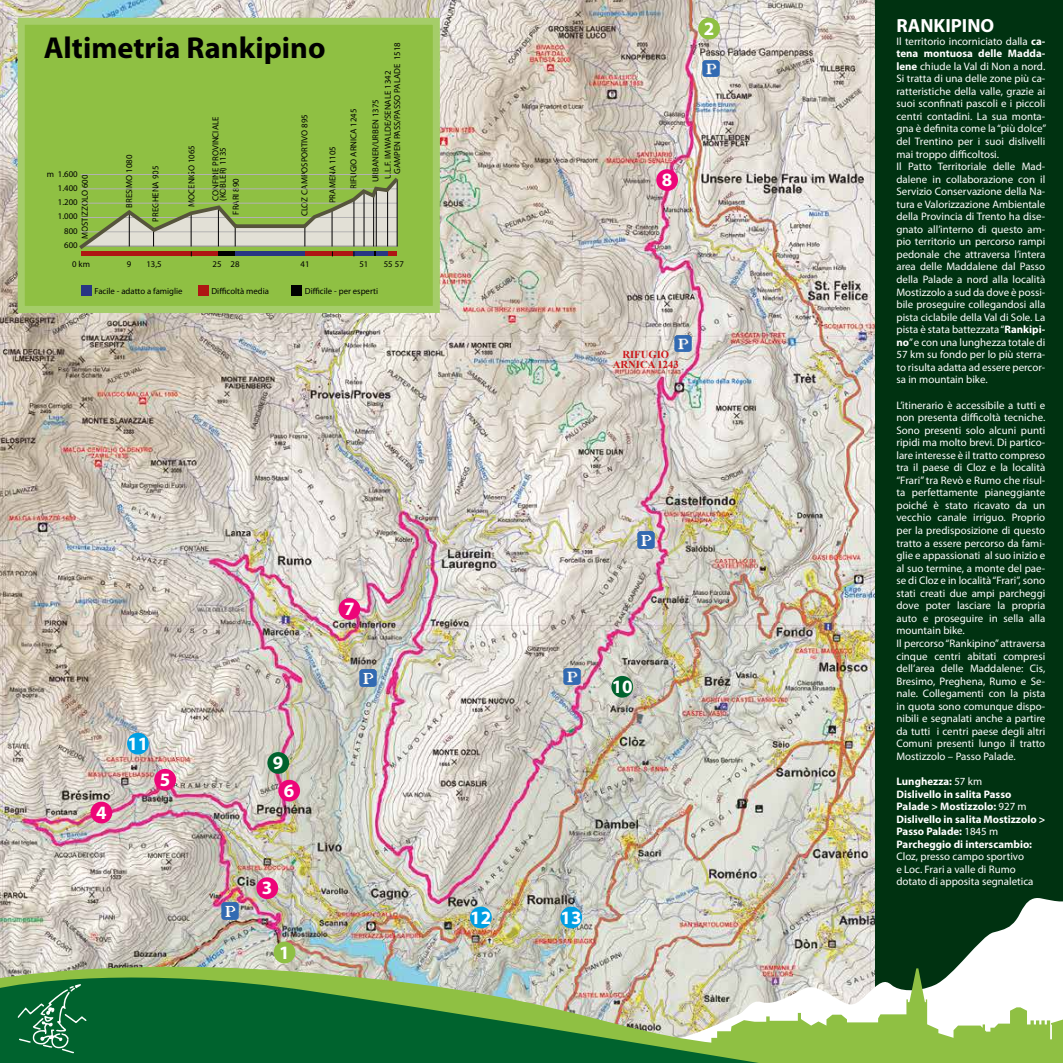
<style>
.page{position:relative;width:1063px;height:1063px;background:#fff}
.page>*{position:absolute;margin:0;border:0;box-sizing:border-box;transform-origin:0 0}
.t1{font:700 30.38px "Myriad Pro";color:#000}
.t2{font:700 19.12px "Myriad Pro";color:#fff}
.t3{font:700 18.88px "Myriad Pro";color:#fff}
.t4{font:10.88px/12.5px "Myriad Pro";color:#fff}
.t5{font:700 10.88px/12.5px "Myriad Pro";color:#fff}
.t6{font:700 10.62px/10.6px "Times New Roman";color:#cd171a;text-align:center}
.t7{font:8.75px/14.2px "Myriad Pro";color:#000}
.s1{font-weight:700}
.s2{font-weight:400}
</style>
<div class="page">
<div style="left:874px;top:0;width:189px;height:1063px;background:#003211"></div>
<img style="left:0;top:0;width:874px;height:966px">
<img style="left:563px;top:668px;width:17px;height:17px">
<img style="left:638px;top:532px;width:16px;height:16px">
<img style="left:703px;top:61px;width:16px;height:16px">
<img style="left:674px;top:335px;width:17px;height:16px">
<img style="left:360px;top:670px;width:16px;height:16px">
<img style="left:221px;top:903px;width:17px;height:16px">
<img style="left:657px;top:884px;width:406px;height:83px">
<svg style="left:797px;top:967px;width:266px;height:96px;background:#bbd499"></svg>
<svg style="left:0;top:966px;width:797px;height:97px;background:#58945c"></svg>
<svg style="left:17px;top:984px;width:70px;height:69px;background:#217749"></svg>
<div style="left:18px;top:18px;width:422px;height:295px;background:#8fc043;border:7px solid #a5cd69"></div>
<svg style="left:79px;top:174px;width:320px;height:82px"></svg>
<div style="left:81px;top:285px;width:10px;height:11px;background:#283583"></div>
<div style="left:198px;top:285px;width:10px;height:11px;background:#ae1613"></div>
<div style="left:291px;top:285px;width:11px;height:11px;background:#000"></div>
<div style="left:274px;top:942px;width:21px;height:21px;background:#8fc043;border-radius:50%"></div>
<div style="left:278px;top:780px;width:22px;height:22px;background:#ed0578;border-radius:50%"></div>
<div style="left:127px;top:733px;width:22px;height:22px;background:#009fe3;border-radius:50%"></div>
<div style="left:611px;top:676px;width:22px;height:22px;background:#00632e;border-radius:50%"></div>
<div style="left:339px;top:598px;width:21px;height:22px;background:#ed0578;border-radius:50%"></div>
<div style="left:470px;top:907px;width:22px;height:21px;background:#009fe3;border-radius:50%"></div>
<div style="left:656px;top:169px;width:22px;height:22px;background:#ed0578;border-radius:50%"></div>
<div style="left:560px;top:907px;width:22px;height:21px;background:#009fe3;border-radius:50%"></div>
<div style="left:267px;top:752px;width:22px;height:22px;background:#00632e;border-radius:50%"></div>
<div style="left:698px;top:18px;width:22px;height:21px;background:#8fc043;border-radius:50%"></div>
<div style="left:256px;top:877px;width:22px;height:22px;background:#ed0578;border-radius:50%"></div>
<div style="left:91px;top:802px;width:21px;height:21px;background:#ed0578;border-radius:50%"></div>
<div style="left:154px;top:769px;width:22px;height:22px;background:#ed0578;border-radius:50%"></div>
<h1 class="t1" style="left:44px;top:28px;width:283px">Altimetria Rankipino</h1>
<p class="t7" style="left:122px;top:208px;width:55px;rotate:-90deg">BRESIMO 1080</p>
<p class="t7" style="left:77px;top:239px;width:66px;rotate:-90deg">MOSTIZZOLO 600</p>
<p class="t7" style="left:148px;top:222px;width:57px;rotate:-90deg">PREGHENA 905</p>
<p class="t7" style="left:47px;top:167px;width:32px">m 1.600</p>
<p class="t7" style="left:58px;top:181px;width:21px;text-align:right">1.400<br>1.200<br>1.000<br>800</p>
<p class="t7" style="left:64px;top:238px;width:15px">600</p>
<p class="t7" style="left:184px;top:207px;width:63px;rotate:-90deg">MOCENIGO 1065</p>
<p class="t7" style="left:212px;top:201px;width:86px;line-height:7.5px;rotate:-90deg">CONFINE PROVINCIALE (KOBLER) 1135</p>
<p class="t7" style="left:229px;top:215px;width:38px;rotate:-90deg">FRARI 890</p>
<p class="t7" style="left:297px;top:216px;width:104px;rotate:-90deg">CLOZ CAMPOSPORTIVO 895</p>
<p class="t7" style="left:325px;top:203px;width:58px;rotate:-90deg">PRAMENA 1105</p>
<p class="t7" style="left:346px;top:189px;width:82px;rotate:-90deg">RIFUGIO ARNICA 1245</p>
<p class="t7" style="left:390px;top:174px;width:133px;rotate:-90deg">GAMPEN PASS/PASSO PALADE 1518</p>
<p class="t7" style="left:369px;top:179px;width:110px;line-height:12.2px;text-indent:-3px;rotate:-90deg">URBANER/URBEN 1375<br>U.L.F. IM WALDE/SENALE 1342</p>
<p class="t7" style="left:72px;top:257px;width:19px">0 km</p>
<p class="t7" style="left:127px;top:257px;width:6px">9</p>
<p class="t7" style="left:146px;top:257px;width:17px">13,5</p>
<p class="t7" style="left:213px;top:257px;width:28px">25 28</p>
<p class="t7" style="left:301px;top:257px;width:10px">41</p>
<p class="t7" style="left:359px;top:257px;width:10px">51</p>
<p class="t7" style="left:384px;top:257px;width:22px">55 57</p>
<p class="t7" style="left:94px;top:283px;width:90px">Facile - adatto a famiglie</p>
<p class="t7" style="left:211px;top:283px;width:59px">Difficoltà media</p>
<p class="t7" style="left:305px;top:283px;width:75px">Difficile - per esperti</p>
<h3 class="t3" style="left:704px;top:16px;width:12px">2</h3>
<h3 class="t3" style="left:662px;top:168px;width:12px">8</h3>
<p class="t6" style="left:613px;top:349px;width:67px">RIFUGIO<br>ARNICA 1243</p>
<h3 class="t3" style="left:96px;top:800px;width:12px">4</h3>
<h3 class="t3" style="left:127px;top:731px;width:22px">11</h3>
<h3 class="t3" style="left:160px;top:767px;width:12px">5</h3>
<h3 class="t3" style="left:344px;top:597px;width:12px">7</h3>
<h3 class="t3" style="left:273px;top:750px;width:12px">9</h3>
<h3 class="t3" style="left:284px;top:778px;width:12px">6</h3>
<h3 class="t3" style="left:262px;top:876px;width:12px">3</h3>
<h3 class="t3" style="left:279px;top:940px;width:12px">1</h3>
<h3 class="t3" style="left:612px;top:674px;width:22px">10</h3>
<h3 class="t3" style="left:470px;top:905px;width:22px">12</h3>
<h3 class="t3" style="left:561px;top:905px;width:22px">13</h3>
<h2 class="t2" style="left:896px;top:13px;width:99px">RANKIPINO</h2>
<p class="t4" style="left:896px;top:35px;width:151px">Il territorio incorniciato dalla <span class="s1">ca&shy;tena montuosa delle Madda&shy;lene</span> chiude la Val di Non a nord.<br>Si tratta di una delle zone più ca&shy;ratteristiche della valle, grazie ai suoi sconfinati pascoli e i piccoli centri contadini. La sua monta&shy;gna è definita come la “più dolce” del Trentino per i suoi dislivelli mai troppo difficoltosi.<br>Il Patto Territoriale delle Mad&shy;dalene in collaborazione con il<br>Servizio Conservazione della Na&shy;tura e Valorizzazione Ambientale della Provincia di Trento ha dise&shy;gnato all’interno di questo am&shy;pio territorio un percorso rampi pedonale che attraversa l’intera area delle Maddalene dal Passo della Palade a nord alla località<br>Mostizzolo a sud da dove è possi&shy;bile proseguire collegandosi alla pista ciclabile della Val di Sole. La pista è stata battezzata “<span class="s1">Rankipi&shy;no</span>” e con una lunghezza totale di<br>57 km su fondo per lo più sterra&shy;to risulta adatta ad essere percor&shy;sa in mountain bike.</p>
<p class="t4" style="left:896px;top:398px;width:150px">L’itinerario è accessibile a tutti e non presenta difficoltà tecniche.<br>Sono presenti solo alcuni punti ripidi ma molto brevi. Di partico&shy;lare interesse è il tratto compreso tra il paese di Cloz e la località “Frari” tra Revò e Rumo che risul&shy;ta perfettamente pianeggiante poiché è stato ricavato da un vecchio canale irriguo. Proprio per la predisposizione di questo tratto a essere percorso da fami&shy;glie e appassionati al suo inizio e al suo termine, a monte del pae&shy;se di Cloz e in località “Frari”, sono stati creati due ampi parcheggi dove poter lasciare la propria auto e proseguire in sella alla mountain bike.<br>Il percorso “Rankipino” attraversa cinque centri abitati compresi dell’area delle Maddalene: Cis,<br>Bresimo, Preghena, Rumo e Se&shy;nale. Collegamenti con la pista in quota sono comunque dispo&shy;nibili e segnalati anche a partire da tutti i centri paese degli altri<br>Comuni presenti lungo il tratto<br>Mostizzolo – Passo Palade.</p>
<p class="t5" style="left:896px;top:775px;width:150px">Lunghezza: <span class="s2">57 km<br></span>Dislivello in salita Passo<br>Palade &gt; Mostizzolo: <span class="s2">927 m<br></span>Dislivello in salita Mostizzolo &gt;<br>Passo Palade: <span class="s2">1845 m<br></span>Parcheggio di interscambio:</p>
<p class="t4" style="left:896px;top:850px;width:139px">Cloz, presso campo sportivo<br>e Loc. Frari a valle di Rumo dotato di apposita segnaletica</p>
</div>
